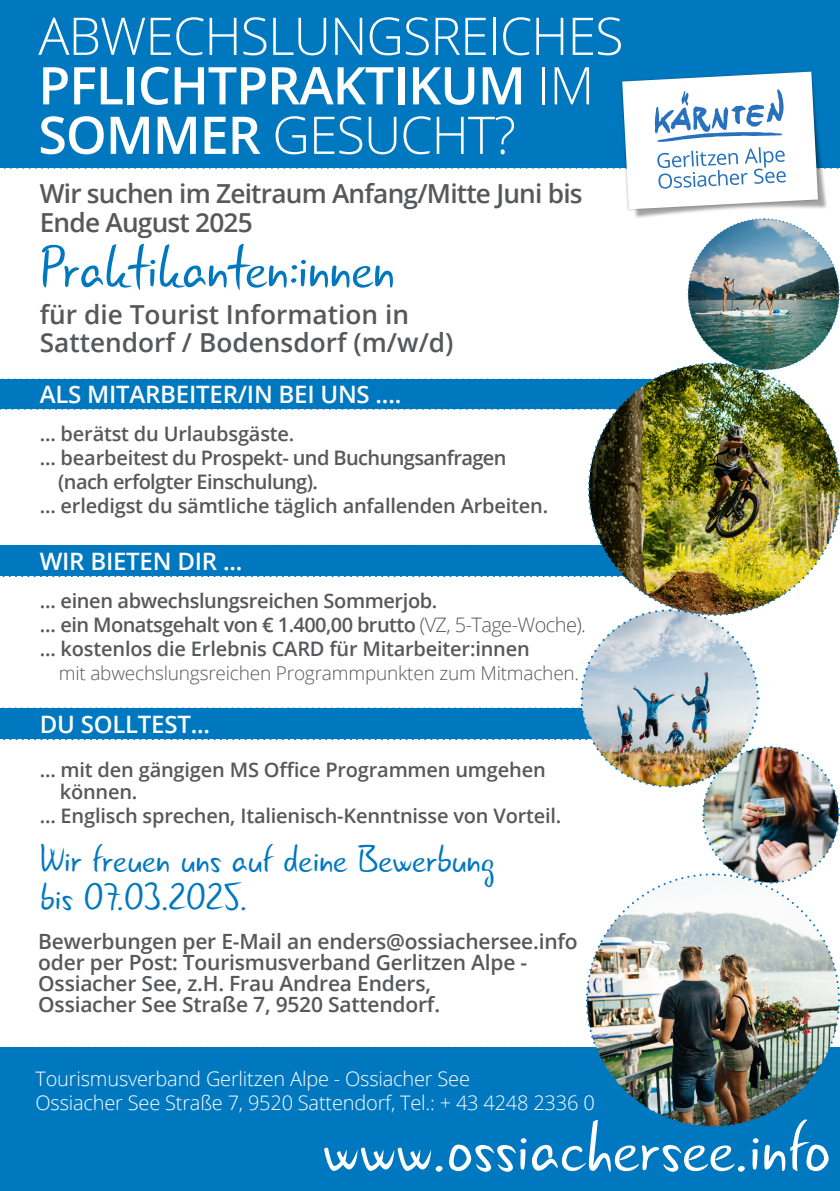
<style>
.page{position:relative;width:840px;height:1191px;background:#fff}
.page>*{position:absolute;margin:0;border:0;box-sizing:border-box;transform-origin:0 0}
.t1{font:73.4px "Gunny Rewritten";color:#fff}
.t2{font:62px "Gunny Rewritten";letter-spacing:-.01em;color:#0078c0}
.t3{font:300 52px/49.4px "Open Sans";letter-spacing:-.02em;color:#fff}
.t4{font:40px/38px "Gunny Rewritten";letter-spacing:-.01em;color:#0078c0}
.t5{font:600 26.2px "Open Sans";color:#57585a}
.t6{font:600 26.2px/28.6px "Open Sans";letter-spacing:-.03em;color:#57585a}
.t7{font:600 24px "Open Sans";letter-spacing:-.01em;color:#fff}
.t8{font:600 21px/21px "Open Sans";letter-spacing:-.01em;color:#57585a}
.t9{font:600 20px "Open Sans";letter-spacing:-.01em;color:#57585a}
.t10{font:600 20px/24px "Open Sans";letter-spacing:-.03em;color:#57585a}
.t11{font:300 20px "Open Sans";letter-spacing:-.01em;color:#fff}
.t12{font:300 19px "Open Sans";letter-spacing:-.01em;color:#57585a}
.s1{font-weight:600}
.s2{font-weight:300}
</style>
<div class="page">
<div style="left:0;top:0;width:839px;height:168px;background:#0078c0"></div>
<div style="left:0;top:1047px;width:839px;height:144px;background:#0078c0"></div>
<img style="left:635px;top:213px;width:48px;height:5px">
<img style="left:628px;top:71px;width:184px;height:142px">
<svg style="left:4px;top:72px;width:836px;height:137px"></svg>
<img style="left:0;top:218px;width:840px;height:910px">
<p class="t3" style="left:38px;top:10px;width:586px">ABWECHSLUNGSREICHES<br><span class="s1">PFLICHTPRAKTIKUM</span> IM<br><span class="s1">SOMMER</span> GESUCHT?</p>
<p class="t6" style="left:40px;top:179px;width:544px">Wir suchen im Zeitraum Anfang/Mitte Juni bis<br>Ende August 2025</p>
<p class="t2" style="left:40px;top:228px;width:356px">Praktikanten:innen</p>
<p class="t5" style="left:40px;top:296px;width:370px">für die Tourist Information in</p>
<p class="t5" style="left:40px;top:325px;width:415px">Sattendorf / Bodensdorf (m/w/d)</p>
<p class="t7" style="left:40px;top:377px;width:363px">ALS MITARBEITER/IN BEI UNS ....</p>
<p class="t10" style="left:40px;top:421px;width:468px">... berätst du Urlaubsgäste.<br>... bearbeitest du Prospekt- und Buchungsanfragen</p>
<p class="t10" style="left:58px;top:469px;width:261px">(nach erfolgter Einschulung).</p>
<p class="t9" style="left:40px;top:491px;width:509px">... erledigst du sämtliche täglich anfallenden Arbeiten.</p>
<p class="t7" style="left:40px;top:544px;width:204px">WIR BIETEN DIR ...</p>
<p class="t9" style="left:40px;top:587px;width:399px">... einen abwechslungsreichen Sommerjob.</p>
<p class="t10" style="left:40px;top:612px;width:547px">... ein Monatsgehalt von € 1.400,00 brutto <span class="s2">(VZ, 5-Tage-Woche).</span></p>
<p class="t9" style="left:40px;top:635px;width:491px">... kostenlos die Erlebnis CARD für Mitarbeiter:innen</p>
<p class="t12" style="left:59px;top:660px;width:521px">mit abwechslungsreichen Programmpunkten zum Mitmachen.</p>
<p class="t7" style="left:40px;top:707px;width:172px">DU SOLLTEST...</p>
<p class="t9" style="left:40px;top:756px;width:507px">... mit den gängigen MS Office Programmen umgehen</p>
<p class="t9" style="left:60px;top:778px;width:79px">können.</p>
<p class="t9" style="left:40px;top:802px;width:523px">... Englisch sprechen, Italienisch-Kenntnisse von Vorteil.</p>
<p class="t4" style="left:40px;top:842px;width:456px">Wir freuen uns auf deine Bewerbung bis 07.03.2025.</p>
<p class="t8" style="left:38px;top:930px;width:540px">Bewerbungen per E-Mail an enders@ossiachersee.info oder per Post: Tourismusverband Gerlitzen Alpe - Ossiacher See, z.H. Frau Andrea Enders,<br>Ossiacher See Straße 7, 9520 Sattendorf.</p>
<p class="t11" style="left:35px;top:1064px;width:436px">Tourismusverband Gerlitzen Alpe - Ossiacher See</p>
<p class="t11" style="left:35px;top:1088px;width:560px">Ossiacher See Straße 7, 9520 Sattendorf, Tel.: + 43 4248 2336 0</p>
<p class="t1" style="left:322px;top:1100px;width:509px">www.ossiachersee.info</p>
</div>
